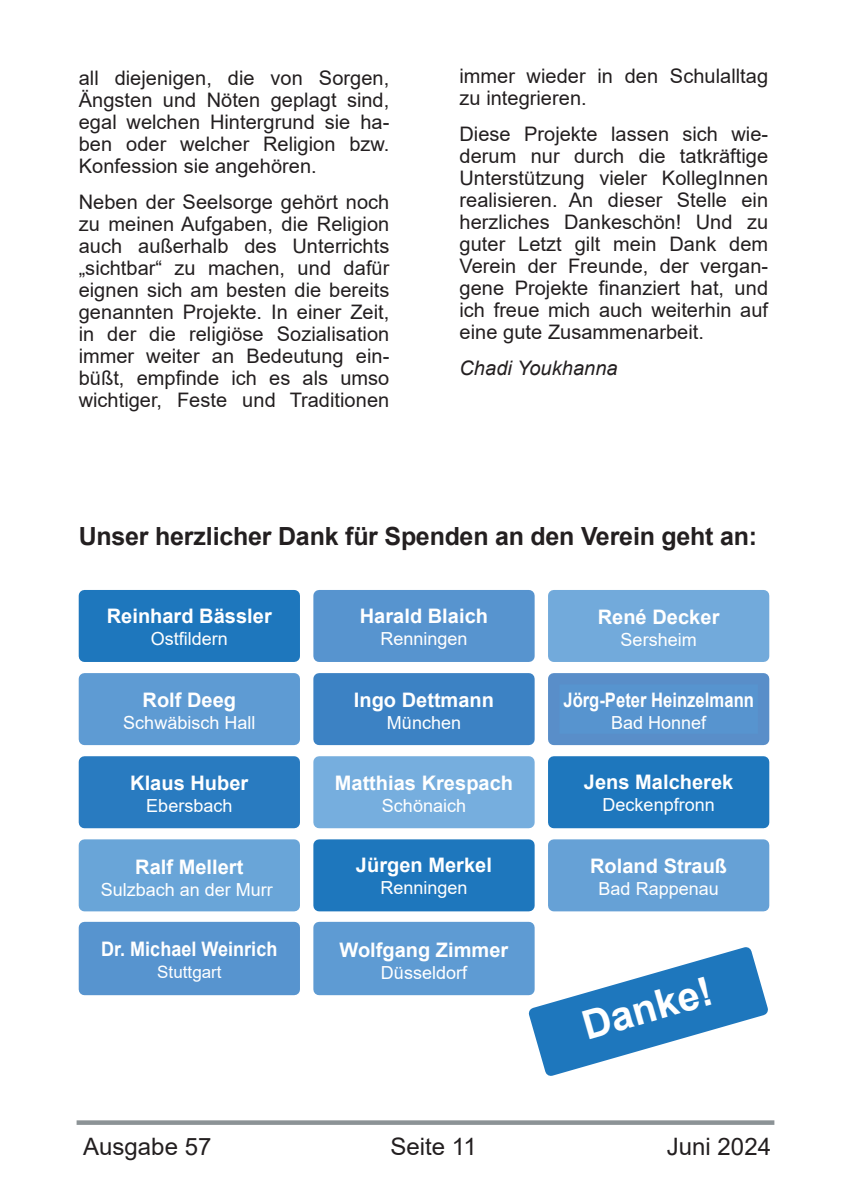
<style>
.page{position:relative;width:851px;height:1202px;background:#fff}
.page>*{position:absolute;margin:0;border:0;box-sizing:border-box;transform-origin:0 0}
.t1{font:700 40px "Arial";color:#fff}
.t2{font:700 25px "Arial";letter-spacing:-.005em;color:#231f20}
.t3{font:24px "Arial";color:#231f20}
.t4{font:20px/22px "Arial";letter-spacing:.005em;color:#231f20;text-align:justify}
.t5{font:700 20px "Arial";letter-spacing:.005em;color:#fff}
.t6{font:700 20px "Arial";letter-spacing:.005em;color:#fff;scale:.83 1}
.t7{font:700 20px "Arial";letter-spacing:.005em;color:#fff;scale:.9 1}
.t8{font:italic 20px "Arial";letter-spacing:.005em;color:#231f20}
.t9{font:18px "Arial";color:#fff}
.t10{font:17px "Arial";color:#fff}
</style>
<div class="page">
<div style="left:77px;top:1120px;width:697px;height:5px;background:#8c9396"></div>
<svg style="left:520px;top:939px;width:248px;height:137px"></svg>
<div style="left:84px;top:679px;width:210px;height:60px;background:#5e9bd3"></div>
<div style="left:79px;top:673px;width:221px;height:72px;border:11px solid #5e9bd3"></div>
<div style="left:319px;top:679px;width:210px;height:60px;background:#3c82c4"></div>
<div style="left:313px;top:673px;width:221px;height:72px;border:11px solid #3c82c4"></div>
<div style="left:553px;top:679px;width:210px;height:60px;background:#5794cf"></div>
<div style="left:548px;top:673px;width:221px;height:72px;border:11px solid #598ec9"></div>
<div style="left:84px;top:845px;width:210px;height:61px;background:#69a5d8"></div>
<div style="left:79px;top:839px;width:221px;height:72px;border:11px solid #69a5d8"></div>
<div style="left:84px;top:762px;width:210px;height:61px;background:#297bc0"></div>
<div style="left:79px;top:756px;width:221px;height:72px;border:11px solid #297bc0"></div>
<div style="left:84px;top:927px;width:210px;height:62px;background:#5794cf"></div>
<div style="left:79px;top:922px;width:221px;height:73px;border:11px solid #5794cf"></div>
<div style="left:84px;top:596px;width:210px;height:60px;background:#1e77bd"></div>
<div style="left:79px;top:590px;width:221px;height:72px;border:11px solid #1e77bd"></div>
<div style="left:319px;top:596px;width:210px;height:60px;background:#5794cf"></div>
<div style="left:313px;top:590px;width:221px;height:72px;border:11px solid #5794cf"></div>
<div style="left:553px;top:596px;width:210px;height:60px;background:#72aadb"></div>
<div style="left:548px;top:590px;width:221px;height:72px;border:11px solid #72aadb"></div>
<div style="left:319px;top:762px;width:210px;height:61px;background:#76aede"></div>
<div style="left:313px;top:756px;width:221px;height:72px;border:11px solid #76aede"></div>
<div style="left:553px;top:762px;width:210px;height:61px;background:#1e77bd"></div>
<div style="left:548px;top:756px;width:221px;height:72px;border:11px solid #1e77bd"></div>
<div style="left:319px;top:845px;width:210px;height:61px;background:#1e77bd"></div>
<div style="left:313px;top:839px;width:221px;height:72px;border:11px solid #1e77bd"></div>
<div style="left:319px;top:927px;width:210px;height:62px;background:#5e9bd3"></div>
<div style="left:313px;top:922px;width:221px;height:73px;border:11px solid #5e9bd3"></div>
<div style="left:553px;top:845px;width:210px;height:61px;background:#66a1d6"></div>
<div style="left:548px;top:839px;width:221px;height:72px;border:11px solid #66a1d6"></div>
<p class="t4" style="left:79px;top:67px;width:312px">all diejenigen, die von Sorgen, Ängsten und Nöten geplagt sind, egal welchen Hintergrund sie ha&shy;ben oder welcher Religion bzw.<br>Konfession sie angehören.</p>
<p class="t4" style="left:79px;top:191px;width:312px">Neben der Seelsorge gehört noch zu meinen Aufgaben, die Religion auch außerhalb des Unterrichts „sichtbar“ zu machen, und dafür eignen sich am besten die bereits genannten Projekte. In einer Zeit, in der die religiöse Sozialisation immer weiter an Bedeutung ein&shy;büßt, empfinde ich es als umso wichtiger, Feste und Traditionen</p>
<p class="t4" style="left:459px;top:65px;width:310px">immer wieder in den Schulalltag zu integrieren.</p>
<p class="t4" style="left:459px;top:123px;width:310px">Diese Projekte lassen sich wie&shy;derum nur durch die tatkräftige Unterstützung vieler KollegInnen realisieren. An dieser Stelle ein herzliches Dankeschön! Und zu guter Letzt gilt mein Dank dem Verein der Freunde, der vergan&shy;gene Projekte finanziert hat, und ich freue mich auch weiterhin auf eine gute Zusammenarbeit.</p>
<p class="t8" style="left:459px;top:357px;width:160px">Chadi Youkhanna</p>
<p class="t2" style="left:79px;top:522px;width:679px">Unser herzlicher Dank für Spenden an den Verein geht an:</p>
<p class="t5" style="left:107px;top:605px;width:166px">Reinhard Bässler</p>
<p class="t9" style="left:151px;top:629px;width:79px">Ostfildern</p>
<p class="t5" style="left:360px;top:605px;width:130px">Harald Blaich</p>
<p class="t9" style="left:380px;top:629px;width:89px">Renningen</p>
<p class="t5" style="left:597px;top:606px;width:123px">René Decker</p>
<p class="t9" style="left:620px;top:630px;width:78px">Sersheim</p>
<p class="t5" style="left:143px;top:689px;width:95px">Rolf Deeg</p>
<p class="t9" style="left:123px;top:713px;width:134px">Schwäbisch Hall</p>
<p class="t5" style="left:354px;top:689px;width:142px">Ingo Dettmann</p>
<p class="t9" style="left:387px;top:713px;width:76px">München</p>
<p class="t6" style="left:563px;top:689px;width:231px">Jörg-Peter Heinzelmann</p>
<p class="t9" style="left:611px;top:713px;width:97px">Bad Honnef</p>
<p class="t5" style="left:130px;top:772px;width:119px">Klaus Huber</p>
<p class="t9" style="left:146px;top:796px;width:88px">Ebersbach</p>
<p class="t5" style="left:335px;top:772px;width:180px">Matthias Krespach</p>
<p class="t9" style="left:382px;top:796px;width:86px">Schönaich</p>
<p class="t5" style="left:583px;top:771px;width:151px">Jens Malcherek</p>
<p class="t9" style="left:602px;top:795px;width:114px">Deckenpfronn</p>
<p class="t5" style="left:135px;top:855px;width:110px">Ralf Mellert</p>
<p class="t9" style="left:101px;top:879px;width:174px">Sulzbach an der Murr</p>
<p class="t5" style="left:356px;top:853px;width:137px">Jürgen Merkel</p>
<p class="t9" style="left:380px;top:877px;width:89px">Renningen</p>
<p class="t5" style="left:590px;top:854px;width:138px">Roland Strauß</p>
<p class="t9" style="left:598px;top:878px;width:122px">Bad Rappenau</p>
<p class="t7" style="left:101px;top:937px;width:197px">Dr. Michael Weinrich</p>
<p class="t10" style="left:157px;top:962px;width:66px">Stuttgart</p>
<p class="t5" style="left:339px;top:939px;width:170px">Wolfgang Zimmer</p>
<p class="t9" style="left:381px;top:962px;width:88px">Düsseldorf</p>
<h1 class="t1" style="left:577px;top:1005px;width:135px;rotate:-16deg">Danke!</h1>
<p class="t3" style="left:83px;top:1133px;width:130px">Ausgabe 57</p>
<p class="t3" style="left:390px;top:1133px;width:88px">Seite 11</p>
<p class="t3" style="left:666px;top:1133px;width:106px">Juni 2024</p>
</div>
